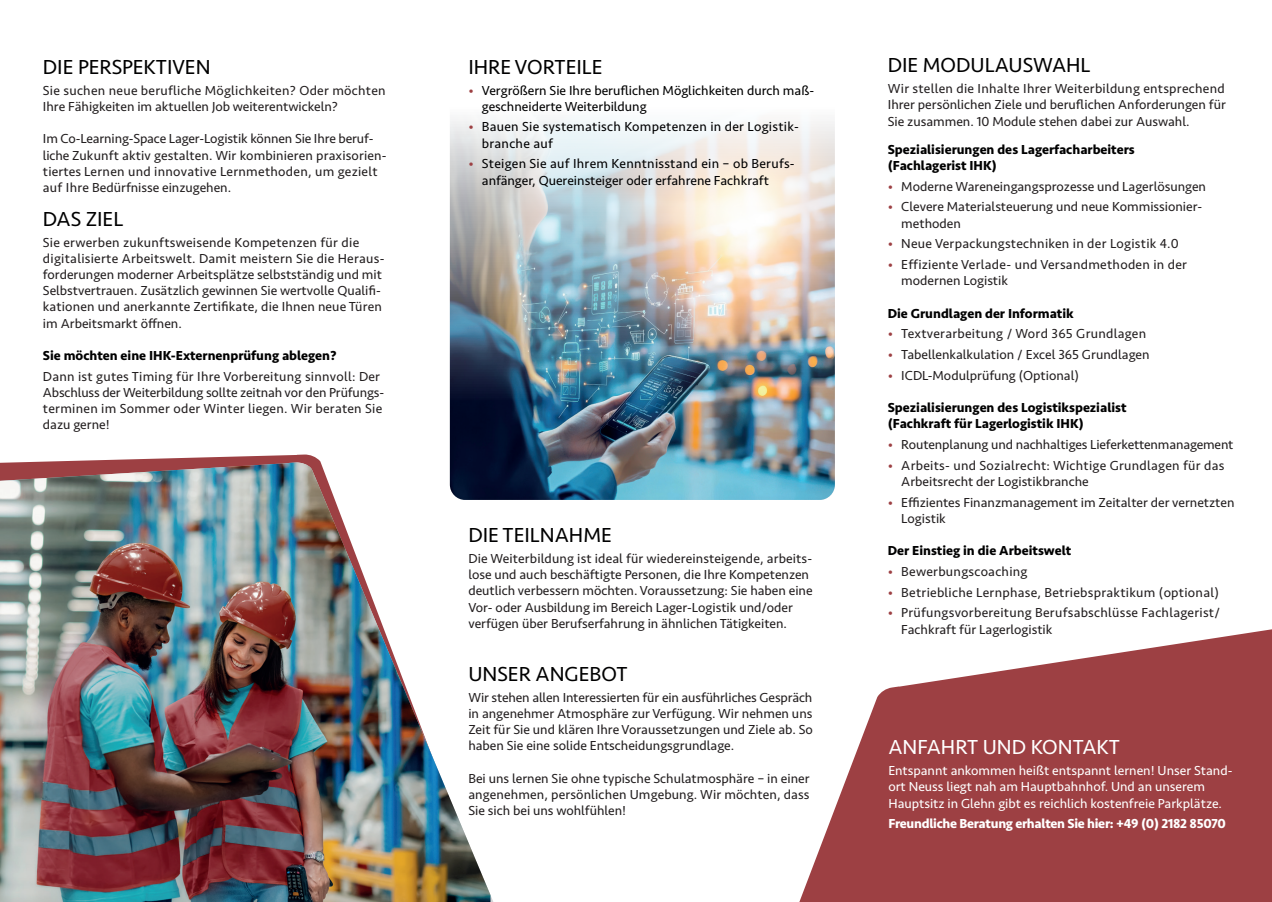
<style>
.page{position:relative;width:1272px;height:902px;background:#fff}
.page>*{position:absolute;margin:0;border:0;box-sizing:border-box;transform-origin:0 0}
.t1{font:21px "Seravek Basic";color:#000001}
.t2{font:21px "Seravek Basic";color:#fff}
.t3{font:13.5px/16.2px "Seravek Basic";color:#231f20}
.t4{font:13.5px/16.2px "Seravek Basic";letter-spacing:.02em;color:#231f20}
.t5{font:700 13.5px/16.2px "Seravek Basic";color:#000001}
.t6{font:13.5px/16.2px "Seravek Basic";color:#000001}
.t7{font:13.5px/16.2px "Seravek Basic";color:#fff}
.t8{font:13.5px/16.2px "Seravek Basic";letter-spacing:.02em;color:#000001}
.t9{font:700 13.5px "Seravek Basic";letter-spacing:-.02em;color:#fff}
.s1{color:#9d4043}
</style>
<div class="page">
<img style="left:450px;top:400px;width:384px;height:100px">
<img style="left:449px;top:119px;width:386px;height:281px">
<svg style="left:799px;top:629px;width:472px;height:272px;fill:#9d4043"></svg>
<img style="left:0;top:462px;width:490px;height:439px">
<h1 class="t1" style="left:43px;top:54px;width:169px">DIE PERSPEKTIVEN</h1>
<p class="t3" style="left:43px;top:82px;width:344px">Sie suchen neue berufliche Möglichkeiten? Oder möchten<br>Ihre Fähigkeiten im aktuellen Job weiterentwickeln?</p>
<p class="t3" style="left:43px;top:131px;width:345px">Im Co-Learning-Space Lager-Logistik können Sie Ihre beruf&shy;liche Zukunft aktiv gestalten. Wir kombinieren praxisorien&shy;tiertes Lernen und innovative Lernmethoden, um gezielt auf Ihre Bedürfnisse einzugehen.</p>
<h1 class="t1" style="left:43px;top:206px;width:82px">DAS ZIEL</h1>
<p class="t3" style="left:43px;top:234px;width:343px">Sie erwerben zukunftsweisende Kompetenzen für die digitalisierte Arbeitswelt. Damit meistern Sie die Heraus&shy;forderungen moderner Arbeitsplätze selbstständig und mit Selbstvertrauen. Zusätzlich gewinnen Sie wertvolle Qualifi&shy;kationen und anerkannte Zertifikate, die Ihnen neue Türen im Arbeitsmarkt öffnen.</p>
<p class="t5" style="left:43px;top:347px;width:295px">Sie möchten eine IHK-Externenprüfung ablegen?</p>
<p class="t4" style="left:43px;top:368px;width:343px">Dann ist gutes Timing für Ihre Vorbereitung sinnvoll: Der Abschluss der Weiterbildung sollte zeitnah vor den Prüfungs&shy;terminen im Sommer oder Winter liegen. Wir beraten Sie dazu gerne!</p>
<h1 class="t1" style="left:468px;top:54px;width:136px">IHRE VORTEILE</h1>
<p class="t6" style="left:482px;top:82px;width:334px;text-indent:-14px"><span class="s1">•</span> Vergrößern Sie Ihre beruflichen Möglichkeiten durch maß&shy;geschneiderte Weiterbildung</p>
<p class="t8" style="left:482px;top:119px;width:318px;text-indent:-14px"><span class="s1">•</span> Bauen Sie systematisch Kompetenzen in der Logistik&shy;branche auf</p>
<p class="t6" style="left:482px;top:156px;width:314px;text-indent:-14px"><span class="s1">•</span> Steigen Sie auf Ihrem Kenntnisstand ein – ob Berufs&shy;anfänger, Quereinsteiger oder erfahrene Fachkraft</p>
<h1 class="t1" style="left:468px;top:522px;width:145px">DIE TEILNAHME</h1>
<p class="t3" style="left:468px;top:550px;width:346px">Die Weiterbildung ist ideal für wiedereinsteigende, arbeits&shy;lose und auch beschäftigte Personen, die Ihre Kompetenzen deutlich verbessern möchten. Voraussetzung: Sie haben eine Vor- oder Ausbildung im Bereich Lager-Logistik und/oder verfügen über Berufserfahrung in ähnlichen Tätigkeiten.</p>
<h1 class="t1" style="left:468px;top:661px;width:161px">UNSER ANGEBOT</h1>
<p class="t3" style="left:468px;top:689px;width:346px;text-align:justify">Wir stehen allen Interessierten für ein ausführliches Gespräch in angenehmer Atmosphäre zur Verfügung. Wir nehmen uns Zeit für Sie und klären Ihre Voraussetzungen und Ziele ab. So haben Sie eine solide Entscheidungsgrundlage.</p>
<p class="t3" style="left:468px;top:770px;width:343px;text-align:justify">Bei uns lernen Sie ohne typische Schulatmosphäre – in einer angenehmen, persönlichen Umgebung. Wir möchten, dass Sie sich bei uns wohlfühlen!</p>
<h1 class="t1" style="left:887px;top:53px;width:204px">DIE MODULAUSWAHL</h1>
<p class="t3" style="left:887px;top:80px;width:339px;text-align:justify">Wir stellen die Inhalte Ihrer Weiterbildung entsprechend Ihrer persönlichen Ziele und beruflichen Anforderungen für Sie zusammen. 10 Module stehen dabei zur Auswahl.</p>
<p class="t5" style="left:887px;top:141px;width:248px">Spezialisierungen des Lagerfacharbeiters (Fachlagerist IHK)</p>
<p class="t3" style="left:887px;top:178px;width:320px"><span class="s1">•</span> Moderne Wareneingangsprozesse und Lagerlösungen</p>
<p class="t3" style="left:901px;top:199px;width:302px;text-indent:-14px"><span class="s1">•</span> Clevere Materialsteuerung und neue Kommissionier&shy;methoden</p>
<p class="t4" style="left:887px;top:235px;width:292px"><span class="s1">•</span> Neue Verpackungstechniken in der Logistik 4.0</p>
<p class="t4" style="left:901px;top:256px;width:287px;text-indent:-14px"><span class="s1">•</span> Effiziente Verlade- und Versandmethoden in der modernen Logistik</p>
<p class="t5" style="left:887px;top:305px;width:187px">Die Grundlagen der Informatik</p>
<p class="t4" style="left:887px;top:325px;width:260px"><span class="s1">•</span> Textverarbeitung / Word 365 Grundlagen</p>
<p class="t3" style="left:887px;top:346px;width:263px"><span class="s1">•</span> Tabellenkalkulation / Excel 365 Grundlagen</p>
<p class="t3" style="left:887px;top:367px;width:193px"><span class="s1">•</span> ICDL-Modulprüfung (Optional)</p>
<p class="t5" style="left:887px;top:399px;width:240px">Spezialisierungen des Logistikspezialist (Fachkraft für Lagerlogistik IHK)</p>
<p class="t3" style="left:887px;top:436px;width:347px"><span class="s1">•</span> Routenplanung und nachhaltiges Lieferkettenmanagement</p>
<p class="t4" style="left:901px;top:457px;width:324px;text-indent:-14px"><span class="s1">•</span> Arbeits- und Sozialrecht: Wichtige Grundlagen für das<br>Arbeitsrecht der Logistikbranche</p>
<p class="t3" style="left:901px;top:494px;width:335px;text-indent:-14px"><span class="s1">•</span> Effizientes Finanzmanagement im Zeitalter der vernetzten<br>Logistik</p>
<p class="t5" style="left:887px;top:542px;width:185px">Der Einstieg in die Arbeitswelt</p>
<p class="t4" style="left:887px;top:563px;width:141px"><span class="s1">•</span> Bewerbungscoaching</p>
<p class="t4" style="left:887px;top:584px;width:332px"><span class="s1">•</span> Betriebliche Lernphase, Betriebspraktikum (optional)</p>
<p class="t4" style="left:901px;top:604px;width:320px;text-indent:-14px"><span class="s1">•</span> Prüfungsvorbereitung Berufsabschlüsse Fachlagerist/<br>Fachkraft für Lagerlogistik</p>
<h1 class="t2" style="left:888px;top:734px;width:233px">ANFAHRT UND KONTAKT</h1>
<p class="t7" style="left:888px;top:762px;width:345px">Entspannt ankommen heißt entspannt lernen! Unser Stand&shy;ort Neuss liegt nah am Hauptbahnhof. Und an unserem<br>Hauptsitz in Glehn gibt es reichlich kostenfreie Parkplätze.</p>
<p class="t9" style="left:888px;top:815px;width:339px">Freundliche Beratung erhalten Sie hier: +49 (0) 2182 85070</p>
</div>
